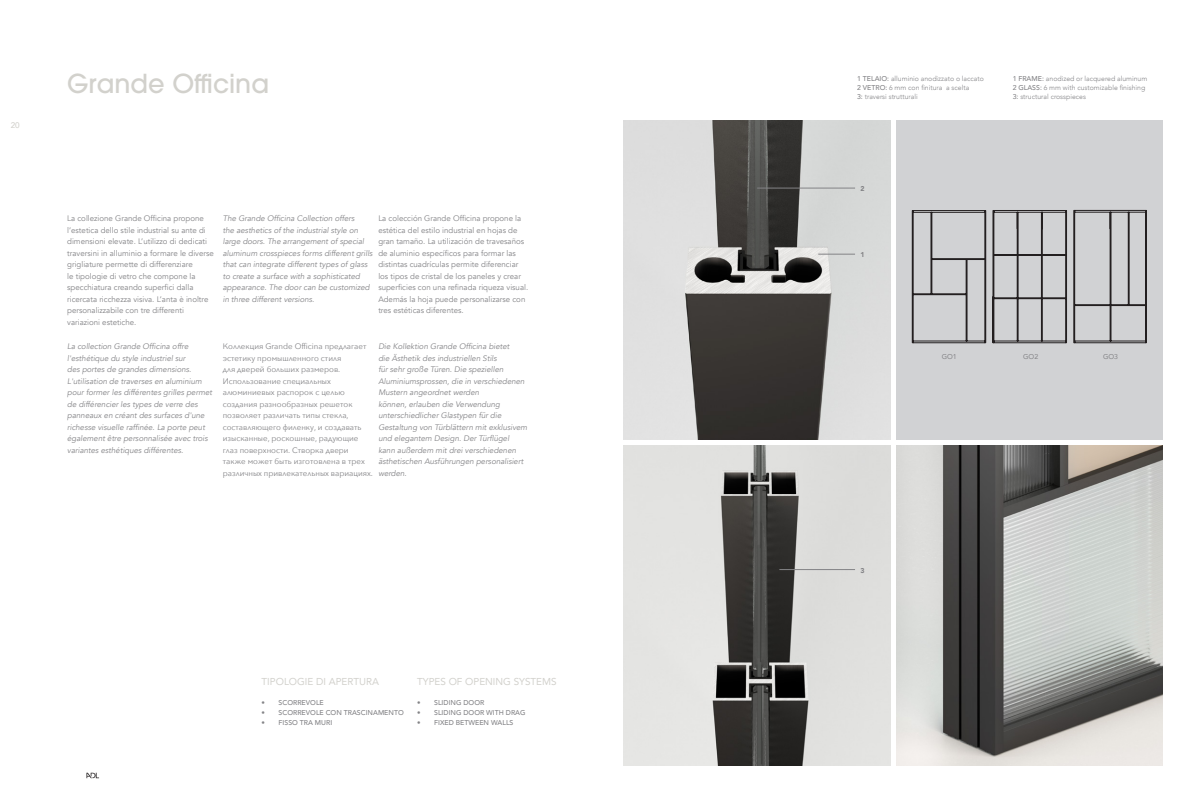
<style>
.page{position:relative;width:1191px;height:794px;background:#fff}
.page>*{position:absolute;margin:0;border:0;box-sizing:border-box;transform-origin:0 0}
.t1{font:500 26px "ITC Avant Garde Pro";color:#d2d1cc}
.t2{font:10px "Avenir";color:#d2d1cc}
.t3{font:500 8.1px "Avenir";color:#d2d1cc}
.t4{font:italic 8px/11.5px "Avenir";color:#838386}
.t5{font:8px/11.5px "Avenir";color:#838386}
.t6{font:8px/11.5px "Avenir Next";color:#838386}
.t7{font:300 7px "Avenir";color:#838386}
.t8{font:500 7px "Avenir";color:#838386}
.t9{font:7px "Avenir";color:#838386}
.t10{font:900 7px "Avenir";color:#838386}
.s1{font-weight:500}
</style>
<div class="page">
<img style="left:624px;top:120px;width:266px;height:319px">
<div style="left:896px;top:120px;width:266px;height:319px;background:#d1d2d4"></div>
<svg style="left:86px;top:772px;width:13px;height:6px"></svg>
<img style="left:896px;top:445px;width:266px;height:320px">
<img style="left:624px;top:445px;width:266px;height:320px">
<div style="left:931px;top:258px;width:54px;height:2px;border:1px solid #231f20"></div>
<div style="left:913px;top:210px;width:72px;height:2px;border:1px solid #231f20"></div>
<div style="left:912px;top:210px;width:1px;height:133px;border:1px solid #231f20"></div>
<div style="left:913px;top:341px;width:72px;height:2px;border:1px solid #231f20"></div>
<div style="left:931px;top:212px;width:1px;height:82px;border:1px solid #231f20"></div>
<div style="left:966px;top:259px;width:1px;height:82px;border:1px solid #231f20"></div>
<div style="left:913px;top:294px;width:53px;height:1px;border:1px solid #231f20"></div>
<svg style="left:992px;top:210px;width:74px;height:133px"></svg>
<div style="left:1128px;top:212px;width:1px;height:93px;border:1px solid #231f20"></div>
<div style="left:1074px;top:210px;width:71px;height:2px;border:1px solid #231f20"></div>
<div style="left:1073px;top:210px;width:1px;height:133px;border:1px solid #231f20"></div>
<div style="left:1074px;top:341px;width:71px;height:2px;border:1px solid #231f20"></div>
<div style="left:1145px;top:210px;width:1px;height:133px;border:1px solid #231f20"></div>
<div style="left:1074px;top:304px;width:36px;height:2px;border:1px solid #231f20"></div>
<div style="left:1111px;top:304px;width:34px;height:2px;border:1px solid #231f20"></div>
<div style="left:1110px;top:212px;width:1px;height:129px;border:1px solid #231f20"></div>
<hr style="left:757px;top:188px;width:98px;height:1px;background:#838386">
<hr style="left:818px;top:254px;width:37px;height:1px;background:#838386">
<hr style="left:779px;top:569px;width:76px;height:1px;background:#838386">
<p class="t3" style="left:11px;top:118px;width:10px">20</p>
<p class="t1" style="left:67px;top:67px;width:203px">Grande Officina</p>
<p class="t5" style="left:67px;top:213px;width:148px">La collezione Grande Officina propone l’estetica dello stile industrial su ante di dimensioni elevate. L’utilizzo di dedicati traversini in alluminio a formare le diverse grigliature permette di differenziare<br>le tipologie di vetro che compone la specchiatura creando superfici dalla ricercata ricchezza visiva. L’anta è inoltre personalizzabile con tre differenti variazioni estetiche.</p>
<p class="t4" style="left:223px;top:213px;width:151px">The Grande Officina Collection offers<br>the aesthetics of the industrial style on large doors. The arrangement of special aluminum crosspieces forms different grills that can integrate different types of glass to create a surface with a sophisticated appearance. The door can be customized in three different versions.</p>
<p class="t5" style="left:378px;top:213px;width:151px">La colección Grande Officina propone la estética del estilo industrial en hojas de gran tamaño. La utilización de travesaños de aluminio específicos para formar las distintas cuadrículas permite diferenciar los tipos de cristal de los paneles y crear superficies con una refinada riqueza visual.<br>Además la hoja puede personalizarse con tres estéticas diferentes.</p>
<p class="t4" style="left:67px;top:341px;width:146px">La collection Grande Officina offre l'esthétique du style industriel sur<br>des portes de grandes dimensions.<br>L'utilisation de traverses en aluminium pour former les différentes grilles permet de différencier les types de verre des panneaux en créant des surfaces d'une richesse visuelle raffinée. La porte peut également être personnalisée avec trois variantes esthétiques différentes.</p>
<p class="t6" style="left:223px;top:340px;width:152px">Коллекция Grande Officina предлагает эстетику промышленного стиля<br>для дверей больших размеров.<br>Использование специальных алюминиевых распорок с целью создания разнообразных решеток позволяет различать типы стекла, составляющего филенку, и создавать изысканные, роскошные, радующие глаз поверхности. Створка двери также может быть изготовлена в трех различных привлекательных вариациях.</p>
<p class="t4" style="left:378px;top:341px;width:150px">Die Kollektion Grande Officina bietet<br>die Ästhetik des industriellen Stils<br>für sehr große Türen. Die speziellen Aluminiumsprossen, die in verschiedenen Mustern angeordnet werden<br>können, erlauben die Verwendung unterschiedlicher Glastypen für die Gestaltung von Türblättern mit exklusivem und elegantem Design. Der Türflügel kann außerdem mit drei verschiedenen ästhetischen Ausführungen personalisiert werden.</p>
<p class="t2" style="left:262px;top:673px;width:119px">TIPOLOGIE DI APERTURA</p>
<p class="t8" style="left:262px;top:696px;width:64px">• SCORREVOLE</p>
<p class="t8" style="left:262px;top:706px;width:144px">• SCORREVOLE CON TRASCINAMENTO</p>
<p class="t8" style="left:262px;top:716px;width:72px">• FISSO TRA MURI</p>
<p class="t2" style="left:417px;top:673px;width:141px">TYPES OF OPENING SYSTEMS</p>
<p class="t8" style="left:417px;top:696px;width:69px">• SLIDING DOOR</p>
<p class="t8" style="left:417px;top:706px;width:110px">• SLIDING DOOR WITH DRAG</p>
<p class="t8" style="left:417px;top:716px;width:98px">• FIXED BETWEEN WALLS</p>
<p class="t7" style="left:857px;top:74px;width:128px"><span class="s1">1 TELAIO:</span> alluminio anodizzato o laccato</p>
<p class="t7" style="left:857px;top:83px;width:114px"><span class="s1">2 VETRO:</span> 6 mm con finitura a scelta</p>
<p class="t7" style="left:857px;top:92px;width:62px"><span class="s1">3:</span> traversi strutturali</p>
<p class="t7" style="left:1012px;top:74px;width:136px"><span class="s1">1 FRAME:</span> anodized or lacquered aluminum</p>
<p class="t7" style="left:1012px;top:83px;width:134px"><span class="s1">2 GLASS:</span> 6 mm with customizable finishing</p>
<p class="t7" style="left:1012px;top:92px;width:75px"><span class="s1">3:</span> structural crosspieces</p>
<p class="t10" style="left:860px;top:183px;width:6px">2</p>
<p class="t10" style="left:860px;top:249px;width:6px">1</p>
<p class="t9" style="left:941px;top:351px;width:17px">GO1</p>
<p class="t9" style="left:1023px;top:351px;width:17px">GO2</p>
<p class="t9" style="left:1103px;top:351px;width:17px">GO3</p>
<p class="t10" style="left:860px;top:564px;width:6px">3</p>
</div>
